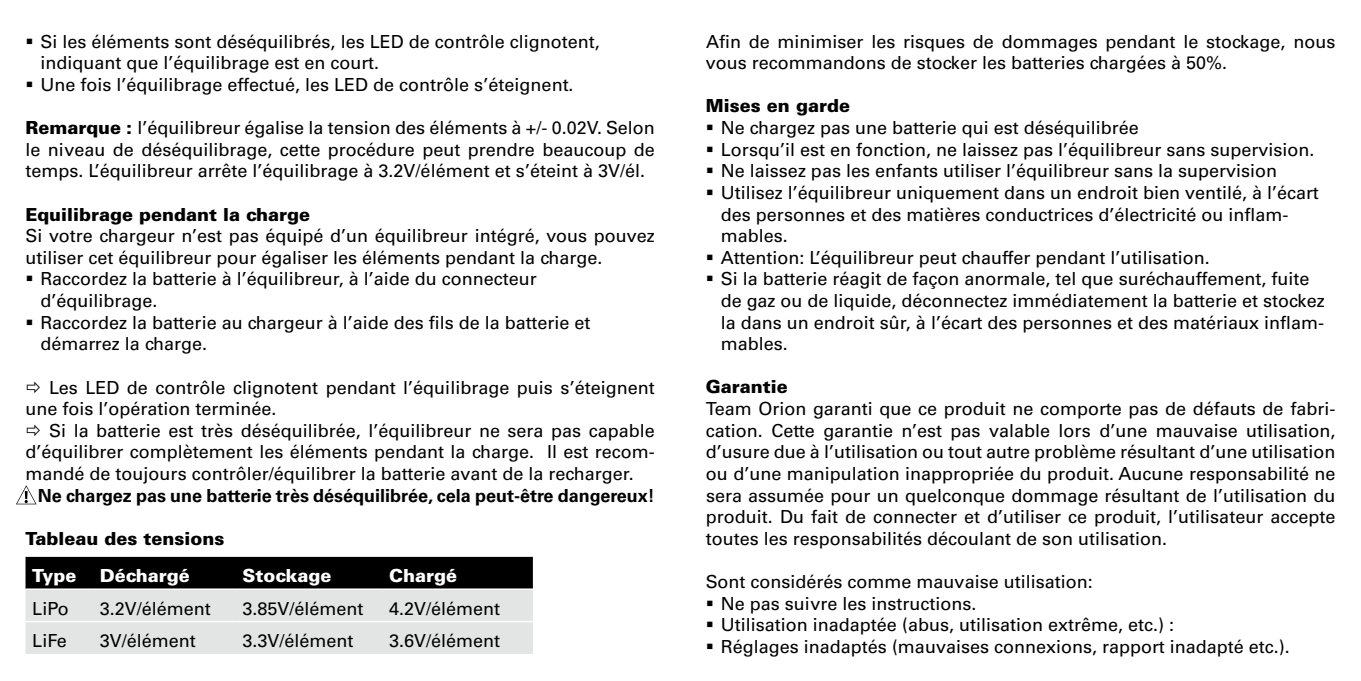
<style>
.page{position:relative;width:1361px;height:681px;background:#fff}
.page>*{position:absolute;margin:0;border:0;box-sizing:border-box;transform-origin:0 0}
.t1{font:18px/21.6px "Univers";color:#000}
.t2{font:900 18px "Univers";color:#000}
.t3{font:700 18px "Univers";color:#000}
.t4{font:900 18px "Univers";color:#fff}
.s1{font-weight:900}
</style>
<div class="page">
<svg style="left:26px;top:556px;width:507px;height:97px;background:#989999"></svg>
<hr style="left:26px;top:588px;width:67px;height:1px;background:#fff">
<hr style="left:93px;top:588px;width:143px;height:1px;background:#fff">
<hr style="left:236px;top:588px;width:146px;height:1px;background:#fff">
<hr style="left:382px;top:588px;width:151px;height:1px;background:#fff">
<hr style="left:26px;top:620px;width:67px;height:2px;background:#fff">
<hr style="left:93px;top:620px;width:143px;height:2px;background:#fff">
<hr style="left:236px;top:620px;width:146px;height:2px;background:#fff">
<hr style="left:382px;top:620px;width:151px;height:2px;background:#fff">
<svg style="left:16px;top:485px;width:21px;height:19px"></svg>
<p class="t1" style="left:40px;top:30px;width:561px">Si les éléments sont déséquilibrés, les LED de contrôle clignotent, indiquant que l’équilibrage est en court.<br>Une fois l’équilibrage effectué, les LED de contrôle s’éteignent.</p>
<p class="t1" style="left:25px;top:117px;width:631px;text-align:justify"><span class="s1">Remarque :</span> l’équilibreur égalise la tension des éléments à +/- 0.02V. Selon le niveau de déséquilibrage, cette procédure peut prendre beaucoup de temps. L’équilibreur arrête l’équilibrage à 3.2V/élément et s’éteint à 3V/él.</p>
<p class="t2" style="left:25px;top:203px;width:286px">Equilibrage pendant la charge</p>
<p class="t1" style="left:25px;top:225px;width:631px">Si votre chargeur n’est pas équipé d’un équilibreur intégré, vous pouvez</p>
<p class="t1" style="left:25px;top:246px;width:578px">utiliser cet équilibreur pour égaliser les éléments pendant la charge.</p>
<p class="t1" style="left:40px;top:268px;width:498px">Raccordez la batterie à l’équilibreur, à l’aide du connecteur</p>
<p class="t1" style="left:40px;top:290px;width:119px">d’équilibrage.</p>
<p class="t1" style="left:40px;top:311px;width:552px">Raccordez la batterie au chargeur à l’aide des fils de la batterie et</p>
<p class="t1" style="left:40px;top:333px;width:168px">démarrez la charge.</p>
<p class="t1" style="left:25px;top:376px;width:631px;text-indent:24px">Les LED de contrôle clignotent pendant l’équilibrage puis s’éteignent une fois l’opération terminée.</p>
<p class="t1" style="left:25px;top:419px;width:631px;text-align:justify;text-indent:24px">Si la batterie est très déséquilibrée, l’équilibreur ne sera pas capable d’équilibrer complètement les éléments pendant la charge. Il est recom&shy;mandé de toujours contrôler/équilibrer la batterie avant de la recharger.</p>
<p class="t3" style="left:38px;top:484px;width:618px">Ne chargez pas une batterie très déséquilibrée, cela peut-être dangereux!</p>
<p class="t2" style="left:25px;top:527px;width:200px">Tableau des tensions</p>
<p class="t4" style="left:32px;top:564px;width:46px">Type</p>
<p class="t4" style="left:100px;top:564px;width:92px">Déchargé</p>
<p class="t4" style="left:242px;top:564px;width:91px">Stockage</p>
<p class="t4" style="left:389px;top:564px;width:70px">Chargé</p>
<p class="t1" style="left:32px;top:597px;width:38px">LiPo</p>
<p class="t1" style="left:100px;top:597px;width:113px">3.2V/élément</p>
<p class="t1" style="left:242px;top:597px;width:123px">3.85V/élément</p>
<p class="t1" style="left:389px;top:597px;width:113px">4.2V/élément</p>
<p class="t1" style="left:32px;top:629px;width:36px">LiFe</p>
<p class="t1" style="left:100px;top:629px;width:98px">3V/élément</p>
<p class="t1" style="left:242px;top:629px;width:113px">3.3V/élément</p>
<p class="t1" style="left:389px;top:629px;width:113px">3.6V/élément</p>
<p class="t1" style="left:706px;top:30px;width:631px">Afin de minimiser les risques de dommages pendant le stockage, nous vous recommandons de stocker les batteries chargées à 50%.</p>
<p class="t2" style="left:706px;top:95px;width:145px">Mises en garde</p>
<p class="t1" style="left:721px;top:117px;width:605px">Ne chargez pas une batterie qui est déséquilibrée<br>Lorsqu’il est en fonction, ne laissez pas l’équilibreur sans supervision.<br>Ne laissez pas les enfants utiliser l’équilibreur sans la supervision Utilisez l’équilibreur uniquement dans un endroit bien ventilé, à l’écart des personnes et des matières conductrices d’électricité ou inflam&shy;mables.<br>Attention: L’équilibreur peut chauffer pendant l’utilisation.<br>Si la batterie réagit de façon anormale, tel que suréchauffement, fuite de gaz ou de liquide, déconnectez immédiatement la batterie et stockez la dans un endroit sûr, à l’écart des personnes et des matériaux inflam&shy;mables.</p>
<p class="t2" style="left:706px;top:375px;width:83px">Garantie</p>
<p class="t1" style="left:706px;top:398px;width:631px;text-align:justify">Team Orion garanti que ce produit ne comporte pas de défauts de fabri&shy;cation. Cette garantie n’est pas valable lors d’une mauvaise utilisation, d’usure due à l’utilisation ou tout autre problème résultant d’une utilisation ou d’une manipulation inappropriée du produit. Aucune responsabilité ne sera assumée pour un quelconque dommage résultant de l’utilisation du produit. Du fait de connecter et d’utiliser ce produit, l’utilisateur accepte toutes les responsabilités découlant de son utilisation.</p>
<p class="t1" style="left:721px;top:570px;width:570px;text-indent:-15px">Sont considérés comme mauvaise utilisation:<br>Ne pas suivre les instructions.<br>Utilisation inadaptée (abus, utilisation extrême, etc.) :<br>Réglages inadaptés (mauvaises connexions, rapport inadapté etc.).</p>
</div>
